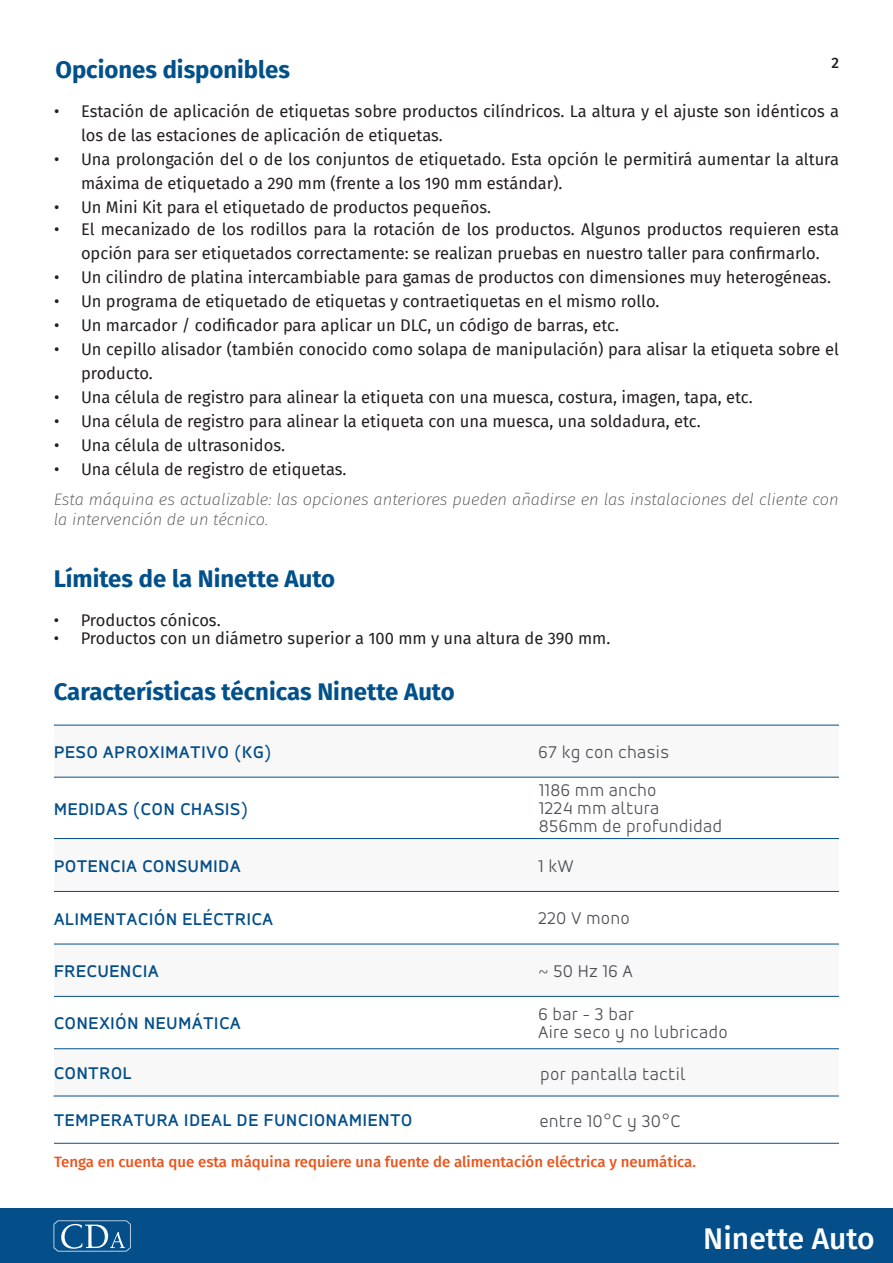
<style>
.page{position:relative;width:893px;height:1263px;background:#fff}
.page>*{position:absolute;margin:0;border:0;box-sizing:border-box;transform-origin:0 0}
.t1{font:500 30px "Fira Sans";color:#fff}
.t2{font:700 24px "Fira Sans";color:#01508a}
.Points_forts_points{font:500 18px "Accord Alt";letter-spacing:.05em;color:#044f8b}
.Tableau_colonne_droi{font:300 18px "Accord Alt";letter-spacing:.05em;color:#4e5255}
.t3{font:16.5px/24px "Fira Sans";color:#231f20}
.zone_de_texte{font:italic 200 16.5px/19.8px "Fira Sans";color:#4f5252}
.zone_de_texte-2{font:500 15px "Fira Sans";color:#e9551c}
.t4{font:500 15px "Fira Sans";color:#231f20}
</style>
<div class="page">
<div style="left:0;top:1209px;width:893px;height:54px;background:#044f8a"></div>
<svg style="left:54px;top:1220px;width:77px;height:31px"></svg>
<hr style="left:54px;top:777px;width:785px;height:1px;background:#044f8b">
<hr style="left:54px;top:891px;width:785px;height:1px;background:#044f8b">
<hr style="left:54px;top:996px;width:785px;height:1px;background:#044f8b">
<hr style="left:54px;top:1048px;width:785px;height:1px;background:#044f8b">
<div style="left:54px;top:725px;width:785px;height:52px;background:#f8f8f8"></div>
<div style="left:54px;top:944px;width:785px;height:52px;background:#f8f8f8"></div>
<div style="left:54px;top:838px;width:785px;height:53px;background:#f8f8f8"></div>
<div style="left:54px;top:1049px;width:785px;height:46px;background:#f8f8f8"></div>
<hr style="left:54px;top:1095px;width:785px;height:1px;background:#044f8b">
<hr style="left:54px;top:1143px;width:785px;height:1px;background:#044f8b">
<p class="t2" style="left:55px;top:49px;width:236px">Opciones disponibles</p>
<p class="t4" style="left:831px;top:51px;width:9px">2</p>
<p class="t3" style="left:81px;top:98px;width:760px;text-indent:-27px">• Estación de aplicación de etiquetas sobre productos cilíndricos. La altura y el ajuste son idénticos a los de las estaciones de aplicación de etiquetas.</p>
<p class="t3" style="left:81px;top:146px;width:759px;text-indent:-27px">• Una prolongación del o de los conjuntos de etiquetado. Esta opción le permitirá aumentar la altura máxima de etiquetado a 290 mm (frente a los 190 mm estándar).</p>
<p class="t3" style="left:54px;top:194px;width:439px">• Un Mini Kit para el etiquetado de productos pequeños.</p>
<p class="t3" style="left:54px;top:217px;width:786px;text-align:center">• El mecanizado de los rodillos para la rotación de los productos. Algunos productos requieren esta opción para ser etiquetados correctamente: se realizan pruebas en nuestro taller para confirmarlo.</p>
<p class="t3" style="left:54px;top:265px;width:778px">• Un cilindro de platina intercambiable para gamas de productos con dimensiones muy heterogéneas.</p>
<p class="t3" style="left:54px;top:289px;width:607px">• Un programa de etiquetado de etiquetas y contraetiquetas en el mismo rollo.</p>
<p class="t3" style="left:54px;top:313px;width:567px">• Un marcador / codificador para aplicar un DLC, un código de barras, etc.</p>
<p class="t3" style="left:81px;top:337px;width:759px;text-indent:-27px">• Un cepillo alisador (también conocido como solapa de manipulación) para alisar la etiqueta sobre el producto.</p>
<p class="t3" style="left:54px;top:385px;width:700px">• Una célula de registro para alinear la etiqueta con una muesca, costura, imagen, tapa, etc.</p>
<p class="t3" style="left:54px;top:409px;width:648px">• Una célula de registro para alinear la etiqueta con una muesca, una soldadura, etc.</p>
<p class="t3" style="left:54px;top:433px;width:233px">• Una célula de ultrasonidos.</p>
<p class="t3" style="left:54px;top:457px;width:294px">• Una célula de registro de etiquetas.</p>
<p class="zone_de_texte" style="left:54px;top:490px;width:786px">Esta máquina es actualizable: las opciones anteriores pueden añadirse en las instalaciones del cliente con la intervención de un técnico.</p>
<p class="t2" style="left:54px;top:558px;width:283px">Límites de la Ninette Auto</p>
<p class="t3" style="left:54px;top:608px;width:168px">• Productos cónicos.</p>
<p class="t3" style="left:54px;top:626px;width:558px">• Productos con un diámetro superior a 100 mm y una altura de 390 mm.</p>
<p class="t2" style="left:54px;top:672px;width:403px">Características técnicas Ninette Auto</p>
<p class="Points_forts_points" style="left:54px;top:741px;width:219px">PESO APROXIMATIVO (KG)</p>
<p class="Tableau_colonne_droi" style="left:538px;top:742px;width:132px">67 kg con chasis</p>
<p class="Points_forts_points" style="left:54px;top:799px;width:195px">MEDIDAS (CON CHASIS)</p>
<p class="Tableau_colonne_droi" style="left:539px;top:780px;width:119px">1186 mm ancho</p>
<p class="Tableau_colonne_droi" style="left:539px;top:798px;width:122px">1224 mm altura</p>
<p class="Tableau_colonne_droi" style="left:539px;top:816px;width:184px">856mm de profundidad</p>
<p class="Points_forts_points" style="left:54px;top:856px;width:188px">POTENCIA CONSUMIDA</p>
<p class="Points_forts_points" style="left:54px;top:909px;width:221px">ALIMENTACIÓN ELÉCTRICA</p>
<p class="Tableau_colonne_droi" style="left:538px;top:856px;width:36px">1 kW</p>
<p class="Tableau_colonne_droi" style="left:538px;top:907px;width:93px">220 V mono</p>
<p class="Points_forts_points" style="left:54px;top:961px;width:106px">FRECUENCIA</p>
<p class="Tableau_colonne_droi" style="left:538px;top:961px;width:96px">~ 50 Hz 16 A</p>
<p class="Points_forts_points" style="left:54px;top:1013px;width:188px">CONEXIÓN NEUMÁTICA</p>
<p class="Tableau_colonne_droi" style="left:538px;top:1004px;width:97px">6 bar - 3 bar</p>
<p class="Tableau_colonne_droi" style="left:538px;top:1022px;width:190px">Aire seco y no lubricado</p>
<p class="Points_forts_points" style="left:54px;top:1063px;width:79px">CONTROL</p>
<p class="Tableau_colonne_droi" style="left:541px;top:1063px;width:146px">por pantalla tactil</p>
<p class="Points_forts_points" style="left:54px;top:1110px;width:360px">TEMPERATURA IDEAL DE FUNCIONAMIENTO</p>
<p class="Tableau_colonne_droi" style="left:540px;top:1110px;width:142px">entre 10°C y 30°C</p>
<p class="zone_de_texte-2" style="left:54px;top:1150px;width:644px">Tenga en cuenta que esta máquina requiere una fuente de alimentación eléctrica y neumática.</p>
<h1 class="t1" style="left:703px;top:1214px;width:173px">Ninette Auto</h1>
</div>
